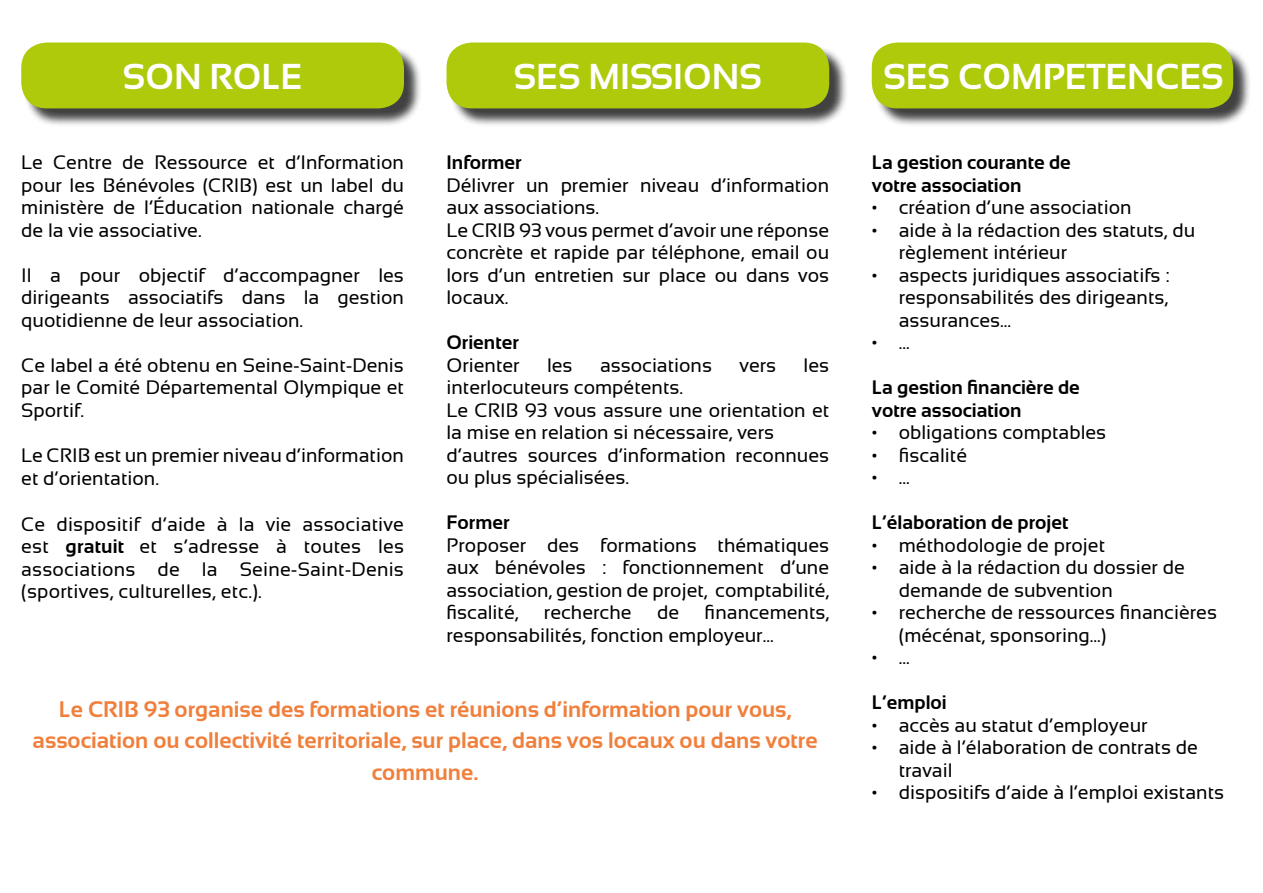
<style>
.page{position:relative;width:1263px;height:893px;background:#fff}
.page>*{position:absolute;margin:0;border:0;box-sizing:border-box;transform-origin:0 0}
.t1{font:700 36px "Sansation";color:#fff}
.t2{font:700 22.5px/31.5px "Sansation";color:#f07f3c;text-align:center}
.t3{font:19.5px/22.5px "Sansation";color:#000}
.t4{font:700 19.5px/22.5px "Sansation";color:#000}
.s1{font-weight:700}
.s2{font-size:18px}
</style>
<div class="page">
<div style="left:874px;top:45px;width:378px;height:82px;background:#000;opacity:.75"></div>
<div style="left:872px;top:43px;width:361px;height:65px;background:#afca0b;border-radius:26px"></div>
<div style="left:449px;top:45px;width:399px;height:82px;background:#000;opacity:.75"></div>
<div style="left:446px;top:43px;width:383px;height:65px;background:#afca0b;border-radius:26px"></div>
<div style="left:24px;top:45px;width:399px;height:82px;background:#000;opacity:.75"></div>
<div style="left:21px;top:43px;width:383px;height:65px;background:#afca0b;border-radius:26px"></div>
<h1 class="t1" style="left:123px;top:56px;width:181px">SON ROLE</h1>
<h1 class="t1" style="left:514px;top:56px;width:250px">SES MISSIONS</h1>
<h1 class="t1" style="left:883px;top:56px;width:342px">SES COMPETENCES</h1>
<p class="t3" style="left:21px;top:151px;width:384px;text-align:justify">Le Centre de Ressource et d’Information pour les Bénévoles (CRIB) est un label du ministère de l’Éducation nationale chargé de la vie associative.</p>
<p class="t3" style="left:21px;top:264px;width:384px;text-align:justify">Il a pour objectif d’accompagner les dirigeants associatifs dans la gestion quotidienne de leur association.</p>
<p class="t3" style="left:21px;top:354px;width:384px;text-align:justify">Ce label a été obtenu en Seine-Saint-Denis par le Comité Départemental Olympique et Sportif.</p>
<p class="t3" style="left:21px;top:443px;width:384px;line-height:23.4px">Le CRIB est un premier niveau d’information et d’orientation.</p>
<p class="t3" style="left:21px;top:513px;width:384px;text-align:justify">Ce dispositif d’aide à la vie associative est <span class="s1">gratuit</span> et s’adresse à toutes les associations de la Seine-Saint-Denis (sportives, culturelles, etc.).</p>
<p class="t4" style="left:446px;top:151px;width:77px">Informer</p>
<p class="t3" style="left:446px;top:174px;width:384px">Délivrer un premier niveau d’information aux associations.<br>Le CRIB 93 vous permet d’avoir une réponse concrète et rapide par téléphone, email ou lors d’un entretien sur place ou dans vos locaux.</p>
<p class="t4" style="left:446px;top:331px;width:74px">Orienter</p>
<p class="t3" style="left:446px;top:354px;width:75px">Orienter</p>
<p class="t3" style="left:547px;top:354px;width:27px">les</p>
<p class="t3" style="left:600px;top:354px;width:114px">associations</p>
<p class="t3" style="left:739px;top:354px;width:38px">vers</p>
<p class="t3" style="left:804px;top:354px;width:27px">les</p>
<p class="t3" style="left:446px;top:376px;width:384px">interlocuteurs compétents.<br>Le CRIB 93 vous assure une orientation et la mise en relation si nécessaire, vers d’autres sources d’information reconnues ou plus spécialisées.</p>
<p class="t4" style="left:446px;top:511px;width:65px">Former</p>
<p class="t3" style="left:446px;top:534px;width:384px;text-align:justify">Proposer des formations thématiques aux bénévoles : fonctionnement d’une association, gestion de projet, comptabilité, fiscalité,</p>
<p class="t3" style="left:446px;top:601px;width:384px;text-indent:258px">financements, responsabilités, fonction employeur...</p>
<p class="t3" style="left:544px;top:601px;width:89px">recherche</p>
<p class="t3" style="left:657px;top:601px;width:24px">de</p>
<p class="t2" style="left:33px;top:693px;width:786px">Le CRIB 93 organise des formations et réunions d’information pour vous, association ou collectivité territoriale, sur place, dans vos locaux ou dans votre commune.</p>
<p class="t4" style="left:872px;top:151px;width:201px">La gestion courante de votre association</p>
<p class="t3" style="left:872px;top:196px;width:261px"><span class="s2">•</span> création d’une association</p>
<p class="t3" style="left:899px;top:219px;width:298px;text-indent:-27px"><span class="s2">•</span> aide à la rédaction des statuts, du règlement intérieur</p>
<p class="t3" style="left:899px;top:264px;width:272px;text-align:justify;text-indent:-27px"><span class="s2">•</span> aspects juridiques associatifs : responsabilités des dirigeants, assurances...</p>
<p class="t3" style="left:872px;top:331px;width:39px"><span class="s2">•</span> ...</p>
<p class="t4" style="left:872px;top:376px;width:210px">La gestion financière de votre association</p>
<p class="t3" style="left:872px;top:421px;width:236px"><span class="s2">•</span> obligations comptables</p>
<p class="t3" style="left:872px;top:444px;width:97px"><span class="s2">•</span> fiscalité</p>
<p class="t3" style="left:872px;top:466px;width:39px"><span class="s2">•</span> ...</p>
<p class="t4" style="left:872px;top:511px;width:198px">L’élaboration de projet</p>
<p class="t3" style="left:872px;top:534px;width:235px"><span class="s2">•</span> méthodologie de projet</p>
<p class="t3" style="left:899px;top:556px;width:288px;text-indent:-27px"><span class="s2">•</span> aide à la rédaction du dossier de demande de subvention</p>
<p class="t3" style="left:899px;top:601px;width:320px;text-indent:-27px"><span class="s2">•</span> recherche de ressources financières (mécénat, sponsoring...)</p>
<p class="t3" style="left:872px;top:646px;width:39px"><span class="s2">•</span> ...</p>
<p class="t4" style="left:872px;top:691px;width:77px">L’emploi</p>
<p class="t3" style="left:872px;top:714px;width:277px"><span class="s2">•</span> accès au statut d’employeur</p>
<p class="t3" style="left:899px;top:736px;width:301px;text-indent:-27px"><span class="s2">•</span> aide à l’élaboration de contrats de travail</p>
<p class="t3" style="left:872px;top:781px;width:354px"><span class="s2">•</span> dispositifs d’aide à l’emploi existants</p>
</div>
